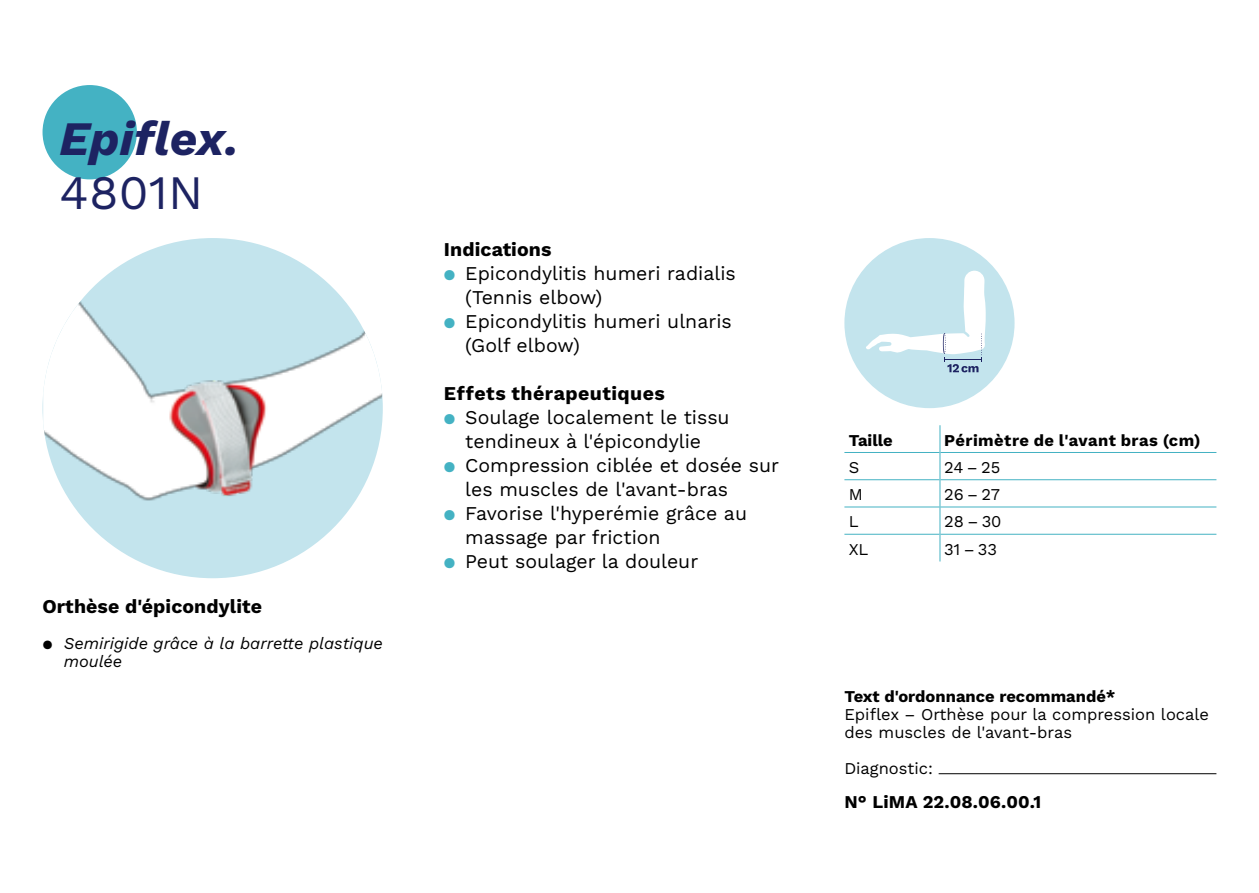
<style>
.page{position:relative;width:1259px;height:893px;background:#fff}
.page>*{position:absolute;margin:0;border:0;box-sizing:border-box;transform-origin:0 0}
.t1{font:italic 700 48px "Work Sans";letter-spacing:.005em;color:#1d2362}
.t2{font:48px "Work Sans";letter-spacing:.005em;color:#1d2362}
.t3{font:19.5px "Work Sans";color:#000}
.t4{font:700 19.5px "Work Sans";letter-spacing:.005em;color:#000}
.t5{font:700 19.5px "Work Sans";letter-spacing:.025em;color:#000}
.t6{font:700 18px "Work Sans";letter-spacing:.01em;color:#000}
.t7{font:16.5px/18px "Work Sans";color:#000}
.t8{font:italic 16.5px/18px "Work Sans";color:#000}
.t9{font:700 16.5px "Work Sans";color:#000}
.t10{font:700 16.5px "Work Sans";letter-spacing:.025em;color:#000}
.s1{font-weight:700;color:#44b2c3}
</style>
<div class="page">
<div style="left:43px;top:85px;width:94px;height:94px;background:#44b2c3;border-radius:50%"></div>
<hr style="left:938px;top:773px;width:278px;height:1px;background:#000">
<img style="left:43px;top:238px;width:339px;height:340px">
<hr style="left:844px;top:452px;width:95px;height:1px;background:#44b2c3">
<hr style="left:940px;top:452px;width:276px;height:1px;background:#44b2c3">
<hr style="left:844px;top:479px;width:95px;height:1px;background:#44b2c3">
<hr style="left:940px;top:479px;width:276px;height:1px;background:#44b2c3">
<hr style="left:844px;top:506px;width:95px;height:1px;background:#44b2c3">
<hr style="left:940px;top:506px;width:276px;height:1px;background:#44b2c3">
<hr style="left:844px;top:534px;width:95px;height:1px;background:#44b2c3">
<hr style="left:940px;top:534px;width:276px;height:1px;background:#44b2c3">
<svg style="left:939px;top:425px;width:1px;height:136px"></svg>
<div style="left:844px;top:238px;width:170px;height:170px;background:#c3e4ed;border-radius:50%"></div>
<svg style="left:866px;top:271px;width:120px;height:101px"></svg>
<h1 class="t1" style="left:60px;top:102px;width:181px">Epiflex.</h1>
<h1 class="t2" style="left:60px;top:156px;width:145px">4801N</h1>
<p class="t4" style="left:43px;top:592px;width:221px">Orthèse d'épicondylite</p>
<p class="t8" style="left:64px;top:634px;width:321px;text-indent:-21px">⚫ Semirigide grâce à la barrette plastique moulée</p>
<p class="t4" style="left:444px;top:235px;width:109px">Indications</p>
<p class="t3" style="left:444px;top:259px;width:293px"><span class="s1">⚫</span> Epicondylitis humeri radialis</p>
<p class="t3" style="left:465px;top:283px;width:139px">(Tennis elbow)</p>
<p class="t3" style="left:444px;top:307px;width:289px"><span class="s1">⚫</span> Epicondylitis humeri ulnaris</p>
<p class="t3" style="left:465px;top:331px;width:116px">(Golf elbow)</p>
<p class="t5" style="left:444px;top:379px;width:222px">Effets thérapeutiques</p>
<p class="t3" style="left:444px;top:403px;width:287px"><span class="s1">⚫</span> Soulage localement le tissu</p>
<p class="t3" style="left:465px;top:427px;width:237px">tendineux à l'épicondylie</p>
<p class="t3" style="left:444px;top:451px;width:337px"><span class="s1">⚫</span> Compression ciblée et dosée sur</p>
<p class="t3" style="left:465px;top:475px;width:264px">les muscles de l'avant-bras</p>
<p class="t3" style="left:444px;top:499px;width:304px"><span class="s1">⚫</span> Favorise l'hyperémie grâce au</p>
<p class="t3" style="left:465px;top:523px;width:197px">massage par friction</p>
<p class="t3" style="left:444px;top:547px;width:256px"><span class="s1">⚫</span> Peut soulager la douleur</p>
<p class="t9" style="left:848px;top:427px;width:46px">Taille</p>
<p class="t10" style="left:944px;top:427px;width:258px">Périmètre de l'avant bras (cm)</p>
<p class="t7" style="left:848px;top:458px;width:12px">S</p>
<p class="t7" style="left:944px;top:458px;width:58px">24 – 25</p>
<p class="t7" style="left:848px;top:485px;width:16px">M</p>
<p class="t7" style="left:944px;top:485px;width:57px">26 – 27</p>
<p class="t7" style="left:848px;top:512px;width:11px">L</p>
<p class="t7" style="left:944px;top:512px;width:59px">28 – 30</p>
<p class="t7" style="left:848px;top:539px;width:21px">XL</p>
<p class="t7" style="left:944px;top:539px;width:54px">31 – 33</p>
<p class="t9" style="left:844px;top:684px;width:273px">Text d'ordonnance recommandé*</p>
<p class="t7" style="left:844px;top:705px;width:366px">Epiflex – Orthèse pour la compression locale des muscles de l'avant-bras</p>
<p class="t7" style="left:844px;top:759px;width:90px">Diagnostic:</p>
<p class="t6" style="left:844px;top:788px;width:198px">N° LiMA 22.08.06.00.1</p>
</div>
